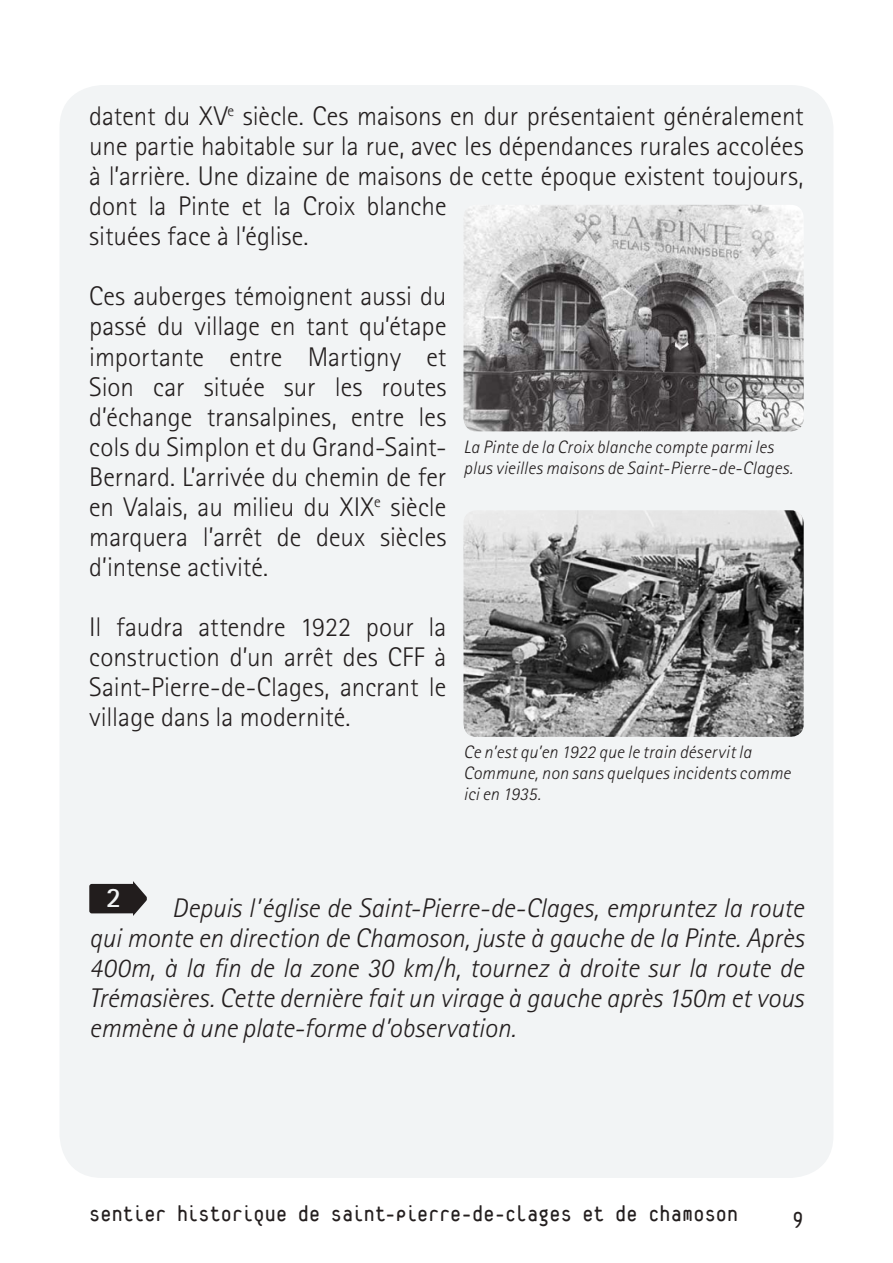
<style>
.page{position:relative;width:893px;height:1263px;background:#fff}
.page>*{position:absolute;margin:0;border:0;box-sizing:border-box;transform-origin:0 0}
.t1{font:700 28.2px "Rotis Sans Serif";color:#fff}
.t2{font:300 27px/30px "Rotis Sans Serif";color:#241f1f;text-align:justify}
.t3{font:italic 300 27px/30px "Rotis Sans Serif";letter-spacing:-.005em;color:#241f1f;text-align:justify}
.t4{font:24px "Platelet";letter-spacing:.005em;color:#241f1f}
.t5{font:italic 300 18px/21px "Rotis Sans Serif";letter-spacing:.01em;color:#241f1f}
</style>
<div class="page">
<div style="left:60px;top:85px;width:773px;height:1093px;background:#f2f4f5;border-radius:43px"></div>
<svg style="left:89px;top:881px;width:58px;height:35px"></svg>
<img style="left:463px;top:205px;width:341px;height:226px">
<img style="left:463px;top:510px;width:341px;height:227px">
<p class="t2" style="left:89px;top:101px;width:716px;text-align:left">datent du XV<sup>e</sup> siècle. Ces maisons en dur présentaient généralement une partie habitable sur la rue, avec les dépendances rurales accolées à l’arrière. Une dizaine de maisons de cette époque existent toujours, dont la Pinte et la Croix blanche<br>situées face à l’église.</p>
<p class="t2" style="left:89px;top:281px;width:359px">Ces auberges témoignent aussi du passé du village en tant qu’étape importante entre Martigny et Sion car située sur les routes d’échange transalpines, entre les cols du Simplon et du Grand-Saint-Bernard. L’arrivée du chemin de fer en Valais, au milieu du XIX<sup>e</sup> siècle marquera l’arrêt de deux siècles d’intense activité.</p>
<p class="t5" style="left:463px;top:437px;width:331px">La Pinte de la Croix blanche compte parmi les plus vieilles maisons de Saint-Pierre-de-Clages.</p>
<p class="t2" style="left:89px;top:611px;width:359px">Il faudra attendre 1922 pour la construction d’un arrêt des CFF à Saint-Pierre-de-Clages, ancrant le village dans la modernité.</p>
<p class="t5" style="left:463px;top:742px;width:329px">Ce n’est qu’en 1922 que le train déservit la<br>Commune, non sans quelques incidents comme ici en 1935.</p>
<p class="t1" style="left:106px;top:880px;width:17px">2</p>
<p class="t3" style="left:89px;top:893px;width:716px;text-indent:83px">Depuis l’église de Saint-Pierre-de-Clages, empruntez la route qui monte en direction de Chamoson, juste à gauche de la Pinte. Après 400m, à la fin de la zone 30 km/h, tournez à droite sur la route de Trémasières. Cette dernière fait un virage à gauche après 150m et vous emmène à une plate-forme d’observation.</p>
<p class="t4" style="left:89px;top:1205px;width:651px">Sentier historique de Saint-Pierre-de-Clages et de Chamoson</p>
<p class="t4" style="left:793px;top:1206px;width:13px">9</p>
</div>
